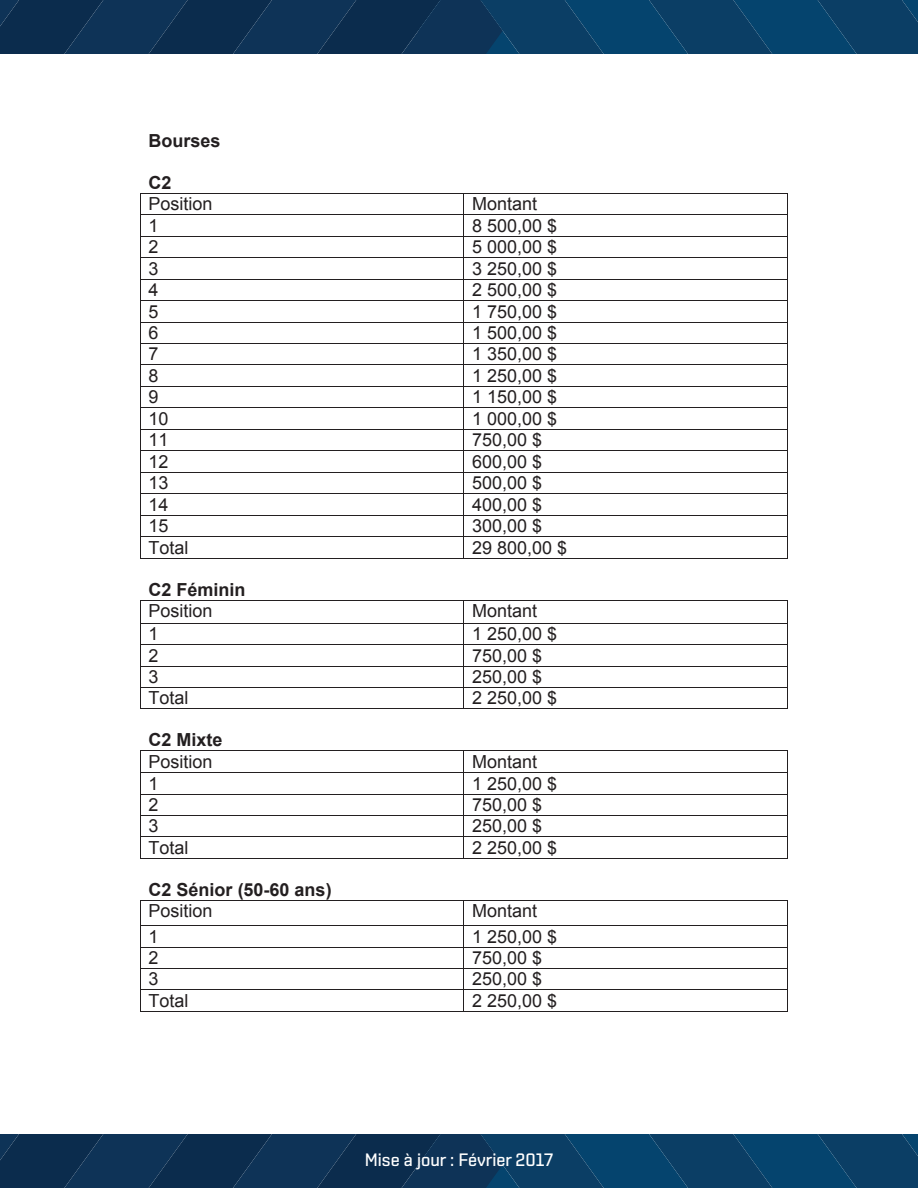
<style>
.page{position:relative;width:918px;height:1188px;background:#fff}
.page>*{position:absolute;margin:0;border:0;box-sizing:border-box;transform-origin:0 0}
.t1{font:18px "Arial";letter-spacing:.005em;color:#231f20}
.t2{font:700 18px "Arial";color:#231f20}
.t3{font:500 18px "Shentox";color:#fff}
</style>
<div class="page">
<svg style="left:0;top:0;width:918px;height:54px;background:#0b375c"></svg>
<svg style="left:0;top:1134px;width:918px;height:54px;background:#0b375c"></svg>
<hr style="left:141px;top:193px;width:323px;height:1px;background:#231f20">
<hr style="left:464px;top:193px;width:323px;height:1px;background:#231f20">
<hr style="left:141px;top:214px;width:323px;height:1px;background:#231f20">
<hr style="left:464px;top:214px;width:323px;height:1px;background:#231f20">
<hr style="left:141px;top:236px;width:323px;height:1px;background:#231f20">
<hr style="left:464px;top:236px;width:323px;height:1px;background:#231f20">
<hr style="left:141px;top:257px;width:323px;height:1px;background:#231f20">
<hr style="left:464px;top:257px;width:323px;height:1px;background:#231f20">
<hr style="left:141px;top:279px;width:323px;height:1px;background:#231f20">
<hr style="left:464px;top:279px;width:323px;height:1px;background:#231f20">
<hr style="left:141px;top:300px;width:323px;height:1px;background:#231f20">
<hr style="left:464px;top:300px;width:323px;height:1px;background:#231f20">
<hr style="left:141px;top:322px;width:323px;height:1px;background:#231f20">
<hr style="left:464px;top:322px;width:323px;height:1px;background:#231f20">
<hr style="left:141px;top:343px;width:323px;height:1px;background:#231f20">
<hr style="left:464px;top:343px;width:323px;height:1px;background:#231f20">
<hr style="left:141px;top:365px;width:323px;height:1px;background:#231f20">
<hr style="left:464px;top:365px;width:323px;height:1px;background:#231f20">
<hr style="left:141px;top:386px;width:323px;height:1px;background:#231f20">
<hr style="left:464px;top:386px;width:323px;height:1px;background:#231f20">
<hr style="left:141px;top:408px;width:323px;height:1px;background:#231f20">
<hr style="left:464px;top:408px;width:323px;height:1px;background:#231f20">
<hr style="left:141px;top:429px;width:323px;height:1px;background:#231f20">
<hr style="left:464px;top:429px;width:323px;height:1px;background:#231f20">
<hr style="left:141px;top:450px;width:323px;height:1px;background:#231f20">
<hr style="left:464px;top:450px;width:323px;height:1px;background:#231f20">
<hr style="left:141px;top:472px;width:323px;height:1px;background:#231f20">
<hr style="left:464px;top:472px;width:323px;height:1px;background:#231f20">
<hr style="left:141px;top:493px;width:323px;height:1px;background:#231f20">
<hr style="left:464px;top:493px;width:323px;height:1px;background:#231f20">
<hr style="left:141px;top:515px;width:323px;height:1px;background:#231f20">
<hr style="left:464px;top:515px;width:323px;height:1px;background:#231f20">
<hr style="left:141px;top:536px;width:323px;height:1px;background:#231f20">
<hr style="left:464px;top:536px;width:323px;height:1px;background:#231f20">
<svg style="left:140px;top:193px;width:1px;height:366px"></svg>
<hr style="left:141px;top:558px;width:323px;height:1px;background:#231f20">
<hr style="left:464px;top:558px;width:323px;height:1px;background:#231f20">
<svg style="left:787px;top:193px;width:1px;height:366px"></svg>
<hr style="left:141px;top:600px;width:323px;height:1px;background:#231f20">
<hr style="left:464px;top:600px;width:323px;height:1px;background:#231f20">
<hr style="left:141px;top:623px;width:323px;height:1px;background:#231f20">
<hr style="left:464px;top:623px;width:323px;height:1px;background:#231f20">
<hr style="left:141px;top:644px;width:323px;height:1px;background:#231f20">
<hr style="left:464px;top:644px;width:323px;height:1px;background:#231f20">
<hr style="left:141px;top:666px;width:323px;height:1px;background:#231f20">
<hr style="left:464px;top:666px;width:323px;height:1px;background:#231f20">
<hr style="left:141px;top:687px;width:323px;height:1px;background:#231f20">
<hr style="left:464px;top:687px;width:323px;height:1px;background:#231f20">
<svg style="left:140px;top:600px;width:1px;height:109px"></svg>
<hr style="left:141px;top:709px;width:323px;height:1px;background:#231f20">
<hr style="left:464px;top:709px;width:323px;height:1px;background:#231f20">
<svg style="left:787px;top:600px;width:1px;height:109px"></svg>
<hr style="left:141px;top:751px;width:323px;height:1px;background:#231f20">
<hr style="left:464px;top:751px;width:323px;height:1px;background:#231f20">
<hr style="left:141px;top:772px;width:323px;height:1px;background:#231f20">
<hr style="left:464px;top:772px;width:323px;height:1px;background:#231f20">
<hr style="left:141px;top:794px;width:323px;height:1px;background:#231f20">
<hr style="left:464px;top:794px;width:323px;height:1px;background:#231f20">
<hr style="left:141px;top:815px;width:323px;height:1px;background:#231f20">
<hr style="left:464px;top:815px;width:323px;height:1px;background:#231f20">
<hr style="left:141px;top:836px;width:323px;height:1px;background:#231f20">
<hr style="left:464px;top:836px;width:323px;height:1px;background:#231f20">
<svg style="left:140px;top:751px;width:1px;height:108px"></svg>
<hr style="left:141px;top:858px;width:323px;height:1px;background:#231f20">
<hr style="left:464px;top:858px;width:323px;height:1px;background:#231f20">
<svg style="left:787px;top:751px;width:1px;height:108px"></svg>
<hr style="left:141px;top:900px;width:323px;height:1px;background:#231f20">
<hr style="left:464px;top:900px;width:323px;height:1px;background:#231f20">
<hr style="left:141px;top:925px;width:323px;height:1px;background:#231f20">
<hr style="left:464px;top:925px;width:323px;height:1px;background:#231f20">
<hr style="left:141px;top:947px;width:323px;height:1px;background:#231f20">
<hr style="left:464px;top:947px;width:323px;height:1px;background:#231f20">
<hr style="left:141px;top:968px;width:323px;height:1px;background:#231f20">
<hr style="left:464px;top:968px;width:323px;height:1px;background:#231f20">
<hr style="left:141px;top:989px;width:323px;height:1px;background:#231f20">
<hr style="left:464px;top:989px;width:323px;height:1px;background:#231f20">
<svg style="left:140px;top:900px;width:1px;height:112px"></svg>
<hr style="left:141px;top:1011px;width:323px;height:1px;background:#231f20">
<hr style="left:464px;top:1011px;width:323px;height:1px;background:#231f20">
<svg style="left:787px;top:900px;width:1px;height:112px"></svg>
<p class="t2" style="left:148px;top:129px;width:74px">Bourses</p>
<p class="t2" style="left:148px;top:171px;width:24px">C2</p>
<p class="t1" style="left:148px;top:192px;width:66px">Position</p>
<p class="t1" style="left:472px;top:192px;width:67px">Montant</p>
<p class="t1" style="left:148px;top:214px;width:12px">1</p>
<p class="t1" style="left:472px;top:214px;width:87px">8 500,00 $</p>
<p class="t1" style="left:148px;top:235px;width:12px">2</p>
<p class="t1" style="left:472px;top:235px;width:87px">5 000,00 $</p>
<p class="t1" style="left:148px;top:257px;width:12px">3</p>
<p class="t1" style="left:472px;top:257px;width:87px">3 250,00 $</p>
<p class="t1" style="left:148px;top:278px;width:12px">4</p>
<p class="t1" style="left:472px;top:278px;width:87px">2 500,00 $</p>
<p class="t1" style="left:148px;top:299px;width:12px">5</p>
<p class="t1" style="left:472px;top:299px;width:87px">1 750,00 $</p>
<p class="t1" style="left:148px;top:321px;width:12px">6</p>
<p class="t1" style="left:472px;top:321px;width:87px">1 500,00 $</p>
<p class="t1" style="left:148px;top:342px;width:12px">7</p>
<p class="t1" style="left:472px;top:342px;width:87px">1 350,00 $</p>
<p class="t1" style="left:148px;top:364px;width:12px">8</p>
<p class="t1" style="left:472px;top:364px;width:87px">1 250,00 $</p>
<p class="t1" style="left:148px;top:385px;width:12px">9</p>
<p class="t1" style="left:472px;top:385px;width:87px">1 150,00 $</p>
<p class="t1" style="left:148px;top:407px;width:22px">10</p>
<p class="t1" style="left:472px;top:407px;width:87px">1 000,00 $</p>
<p class="t1" style="left:148px;top:428px;width:22px">11</p>
<p class="t1" style="left:472px;top:428px;width:72px">750,00 $</p>
<p class="t1" style="left:148px;top:450px;width:22px">12</p>
<p class="t1" style="left:472px;top:450px;width:72px">600,00 $</p>
<p class="t1" style="left:148px;top:471px;width:22px">13</p>
<p class="t1" style="left:472px;top:471px;width:72px">500,00 $</p>
<p class="t1" style="left:148px;top:492px;width:22px">14</p>
<p class="t1" style="left:472px;top:492px;width:72px">400,00 $</p>
<p class="t1" style="left:148px;top:514px;width:22px">15</p>
<p class="t1" style="left:472px;top:514px;width:72px">300,00 $</p>
<p class="t1" style="left:148px;top:535px;width:42px">Total</p>
<p class="t1" style="left:472px;top:535px;width:97px">29 800,00 $</p>
<p class="t2" style="left:148px;top:577px;width:99px">C2 Féminin</p>
<p class="t1" style="left:148px;top:599px;width:66px">Position</p>
<p class="t1" style="left:472px;top:599px;width:67px">Montant</p>
<p class="t1" style="left:148px;top:622px;width:12px">1</p>
<p class="t1" style="left:472px;top:622px;width:87px">1 250,00 $</p>
<p class="t1" style="left:148px;top:643px;width:12px">2</p>
<p class="t1" style="left:472px;top:643px;width:72px">750,00 $</p>
<p class="t1" style="left:148px;top:665px;width:12px">3</p>
<p class="t1" style="left:472px;top:665px;width:72px">250,00 $</p>
<p class="t1" style="left:148px;top:686px;width:42px">Total</p>
<p class="t1" style="left:472px;top:686px;width:87px">2 250,00 $</p>
<p class="t2" style="left:148px;top:728px;width:76px">C2 Mixte</p>
<p class="t1" style="left:148px;top:750px;width:66px">Position</p>
<p class="t1" style="left:472px;top:750px;width:67px">Montant</p>
<p class="t1" style="left:148px;top:771px;width:12px">1</p>
<p class="t1" style="left:472px;top:771px;width:87px">1 250,00 $</p>
<p class="t1" style="left:148px;top:793px;width:12px">2</p>
<p class="t1" style="left:472px;top:793px;width:72px">750,00 $</p>
<p class="t1" style="left:148px;top:814px;width:12px">3</p>
<p class="t1" style="left:472px;top:814px;width:72px">250,00 $</p>
<p class="t1" style="left:148px;top:836px;width:42px">Total</p>
<p class="t1" style="left:472px;top:836px;width:87px">2 250,00 $</p>
<p class="t2" style="left:148px;top:878px;width:185px">C2 Sénior (50-60 ans)</p>
<p class="t1" style="left:148px;top:899px;width:66px">Position</p>
<p class="t1" style="left:472px;top:899px;width:67px">Montant</p>
<p class="t1" style="left:148px;top:924px;width:12px">1</p>
<p class="t1" style="left:472px;top:924px;width:87px">1 250,00 $</p>
<p class="t1" style="left:148px;top:946px;width:12px">2</p>
<p class="t1" style="left:472px;top:946px;width:72px">750,00 $</p>
<p class="t1" style="left:148px;top:967px;width:12px">3</p>
<p class="t1" style="left:472px;top:967px;width:72px">250,00 $</p>
<p class="t1" style="left:148px;top:989px;width:42px">Total</p>
<p class="t1" style="left:472px;top:989px;width:87px">2 250,00 $</p>
<p class="t3" style="left:365px;top:1149px;width:190px">Mise à jour : Février 2017</p>
</div>
